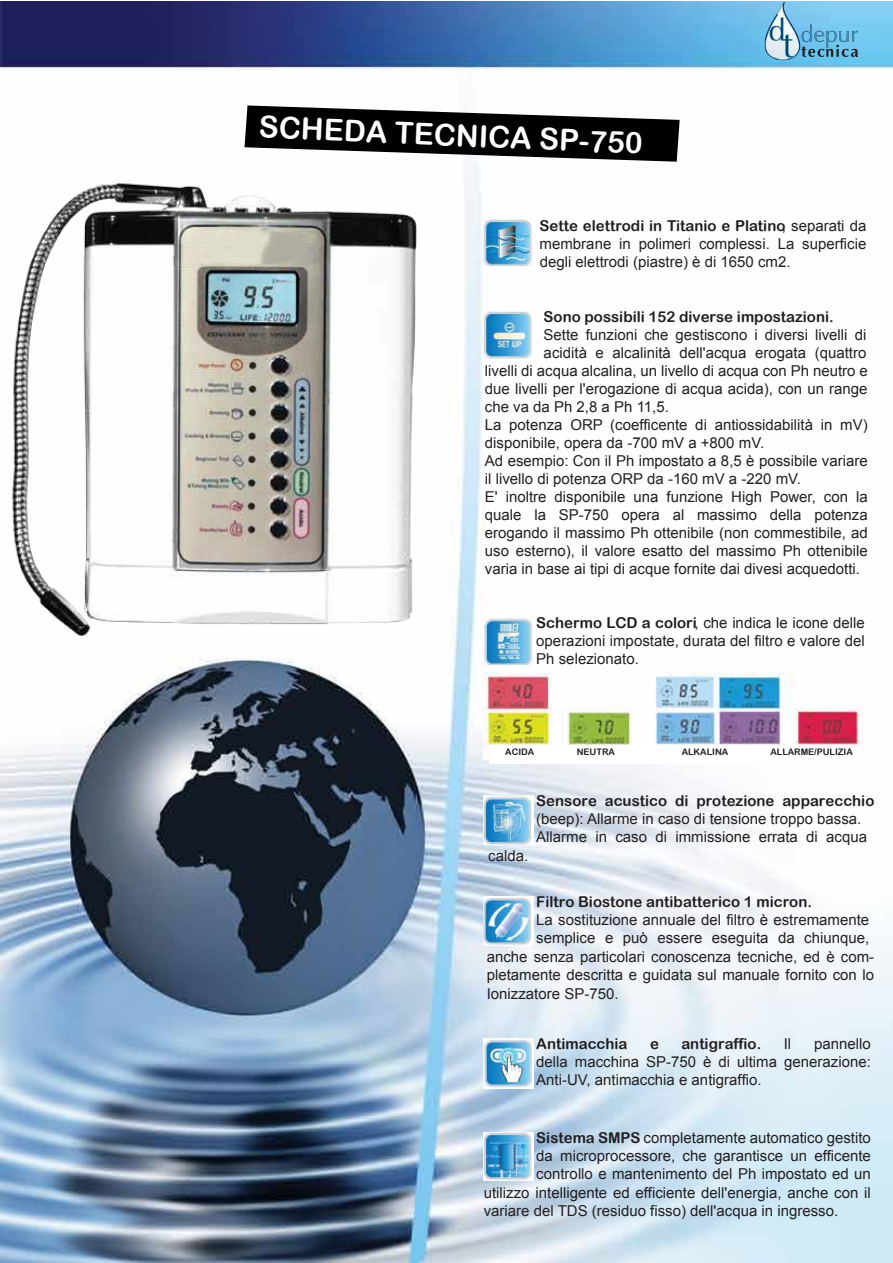
<style>
.page{position:relative;width:893px;height:1263px;background:#fff}
.page>*{position:absolute;margin:0;border:0;box-sizing:border-box;transform-origin:0 0}
.t1{font:30px "Arial Rounded MT Bold";color:#fff}
.t2{font:15px/18px "Arial";color:#231f20}
.t3{font:15px "Arial Rounded MT Bold";color:#231f20}
.t4{font:9px "Arial Rounded MT Bold";color:#231f20}
.s1{font-family:"Arial"}
.s2{font-family:"Arial Rounded MT Bold"}
</style>
<div class="page">
<img style="left:0;top:1px;width:893px;height:1262px">
<svg style="left:245px;top:105px;width:435px;height:57px"></svg>
<img style="left:484px;top:219px;width:49px;height:47px">
<img style="left:484px;top:311px;width:49px;height:47px">
<img style="left:484px;top:618px;width:49px;height:47px">
<img style="left:484px;top:672px;width:379px;height:87px">
<div style="left:490px;top:745px;width:372px;height:18px;background:#fff"></div>
<img style="left:484px;top:795px;width:49px;height:49px">
<img style="left:484px;top:896px;width:49px;height:50px">
<img style="left:484px;top:1038px;width:49px;height:51px">
<img style="left:484px;top:1132px;width:49px;height:48px">
<img style="left:0;top:163px;width:456px;height:500px">
<img style="left:757px;top:1px;width:109px;height:63px">
<h1 class="t1" style="left:259px;top:111px;width:386px;rotate:2deg">SCHEDA TECNICA SP-750</h1>
<p class="t3" style="left:540px;top:216px;width:328px">Sette elettrodi in Titanio e Platino<span class="s1">, separati da</span></p>
<p class="t2" style="left:540px;top:234px;width:328px">membrane in polimeri complessi. La superficie degli elettrodi (piastre) è di 1650 cm2.</p>
<p class="t3" style="left:544px;top:308px;width:292px">Sono possibili 152 diverse impostazioni.</p>
<p class="t2" style="left:544px;top:326px;width:324px">Sette funzioni che gestiscono i diversi livelli di</p>
<p class="t2" style="left:544px;top:344px;width:324px">acidità e alcalinità dell'acqua erogata (quattro</p>
<p class="t2" style="left:485px;top:362px;width:384px">livelli di acqua alcalina, un livello di acqua con Ph neutro e</p>
<p class="t2" style="left:485px;top:380px;width:384px">due livelli per l'erogazione di acqua acida), con un range</p>
<p class="t2" style="left:485px;top:398px;width:186px">che va da Ph 2,8 a Ph 11,5.</p>
<p class="t2" style="left:485px;top:416px;width:384px">La potenza ORP (coefficente di antiossidabilità in mV)</p>
<p class="t2" style="left:485px;top:434px;width:281px">disponibile, opera da -700 mV a +800 mV.</p>
<p class="t2" style="left:485px;top:452px;width:384px">Ad esempio: Con il Ph impostato a 8,5 è possibile variare</p>
<p class="t2" style="left:485px;top:470px;width:318px">il livello di potenza ORP da -160 mV a -220 mV.</p>
<p class="t2" style="left:485px;top:488px;width:384px">E' inoltre disponibile una funzione High Power, con la</p>
<p class="t2" style="left:485px;top:506px;width:384px">quale la SP-750 opera al massimo della potenza</p>
<p class="t2" style="left:485px;top:524px;width:384px">erogando il massimo Ph ottenibile (non commestibile, ad</p>
<p class="t2" style="left:485px;top:542px;width:384px">uso esterno), il valore esatto del massimo Ph ottenibile</p>
<p class="t2" style="left:485px;top:560px;width:377px">varia in base ai tipi di acque fornite dai divesi acquedotti.</p>
<p class="t2" style="left:536px;top:614px;width:330px;text-align:justify"><span class="s2">Schermo LCD a colori</span>, che indica le icone delle operazioni impostate, durata del filtro e valore del Ph selezionato.</p>
<p class="t4" style="left:505px;top:746px;width:31px">ACIDA</p>
<p class="t4" style="left:577px;top:746px;width:40px">NEUTRA</p>
<p class="t4" style="left:682px;top:746px;width:48px">ALKALINA</p>
<p class="t4" style="left:770px;top:746px;width:84px">ALLARME/PULIZIA</p>
<p class="t2" style="left:488px;top:847px;width:42px">calda.</p>
<p class="t3" style="left:536px;top:792px;width:340px">Sensore acustico di protezione apparecchio</p>
<p class="t2" style="left:536px;top:810px;width:332px">(beep): Allarme in caso di tensione troppo bassa.<br>Allarme in caso di immissione errata di acqua</p>
<p class="t3" style="left:536px;top:893px;width:277px">Filtro Biostone antibatterico 1 micron.</p>
<p class="t2" style="left:536px;top:911px;width:334px">La sostituzione annuale del filtro è estremamente</p>
<p class="t2" style="left:536px;top:929px;width:335px">semplice e può essere eseguita da chiunque,</p>
<p class="t2" style="left:487px;top:947px;width:389px">anche senza particolari conoscenza tecniche, ed è com-</p>
<p class="t2" style="left:487px;top:966px;width:389px">pletamente descritta e guidata sul manuale fornito con lo</p>
<p class="t2" style="left:487px;top:984px;width:133px">Ionizzatore SP-750.</p>
<p class="t3" style="left:536px;top:1035px;width:93px">Antimacchia</p>
<p class="t3" style="left:650px;top:1035px;width:10px">e</p>
<p class="t3" style="left:681px;top:1035px;width:82px">antigraffio.</p>
<p class="t2" style="left:784px;top:1035px;width:9px">Il</p>
<p class="t2" style="left:536px;top:1035px;width:336px;text-align:justify;text-indent:278px">pannello della macchina SP-750 è di ultima generazione:<br>Anti-UV, antimacchia e antigraffio.</p>
<p class="t2" style="left:536px;top:1129px;width:336px"><span class="s2">Sistema SMPS</span> completamente automatico gestito</p>
<p class="t2" style="left:536px;top:1147px;width:336px">da microprocessore, che garantisce un efficente</p>
<p class="t2" style="left:536px;top:1165px;width:336px">controllo e mantenimento del Ph impostato ed un</p>
<p class="t2" style="left:484px;top:1184px;width:389px">utilizzo intelligente ed efficiente dell'energia, anche con il</p>
<p class="t2" style="left:484px;top:1202px;width:356px">variare del TDS (residuo fisso) dell'acqua in ingresso.</p>
</div>
